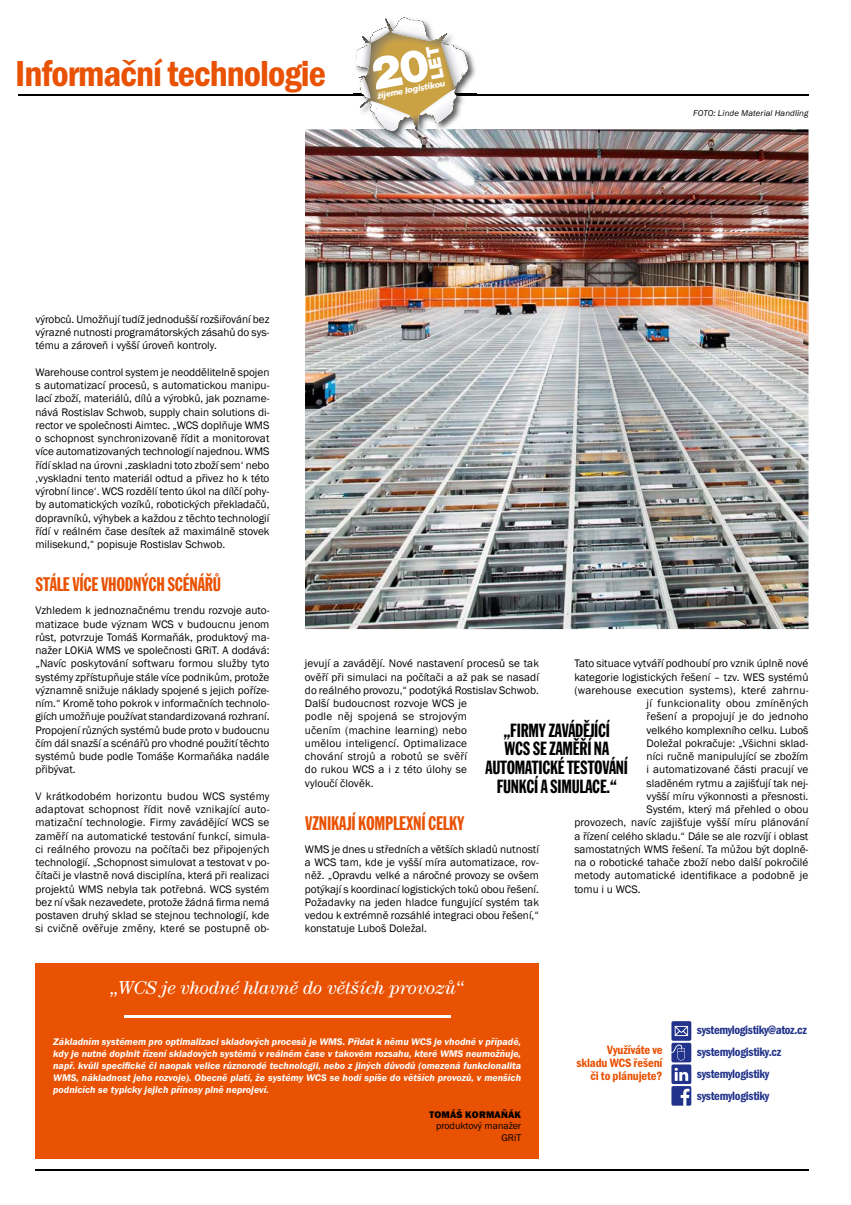
<style>
.page{position:relative;width:851px;height:1205px;background:#fff}
.page>*{position:absolute;margin:0;border:0;box-sizing:border-box;transform-origin:0 0}
.t1{font:37.5px "Franklin Got Itc TOT Dem Con";letter-spacing:-.025em;color:#e95103}
.t2{font:20.62px "Franklin Gothic TOT Extr Cond";letter-spacing:-.01em;color:#e95103}
.t3{font:20px/18.8px "Franklin Gothic TOT Extr Cond";letter-spacing:-.01em;color:#000;text-align:center}
.t4{font:italic 18.75px "Century Std";letter-spacing:-.01em;color:#fff}
.t5{font:12.5px/22px "Franklin Got Itc TOT Dem Con";letter-spacing:-.025em;color:#22338b}
.t6{font:12.5px/13.1px "Franklin Got Itc TOT Dem Con";letter-spacing:-.01em;color:#e95103;text-align:right}
.t7{font:11.25px/13.2px "Franklin Gothic";letter-spacing:.005em;color:#000;text-align:justify}
.t8{font:10px/12px "Franklin Got Itc TOT Dem Ita";color:#fff;text-align:justify}
.t9{font:10px/11.2px "Franklin Got Itc TOT Boo";color:#000;text-align:right}
.t10{font:10px "Franklin Got Itc TOT Hea";letter-spacing:.015em;color:#000}
.t11{font:8.75px "Franklin Got Itc TOT Boo Ita";letter-spacing:.01em;color:#000}
.t12{font:italic 8.38px "Frutiger CE Black";color:#fff}
</style>
<div class="page">
<hr style="left:35px;top:1169px;width:773px;height:1px;background:#000">
<svg style="left:671px;top:1021px;width:20px;height:84px;background:#5a67a8"></svg>
<hr style="left:18px;top:94px;width:790px;height:1px;background:#000">
<div style="left:35px;top:963px;width:504px;height:195px;background:#e95103"></div>
<hr style="left:124px;top:1015px;width:326px;height:2px;background:#fff">
<img style="left:305px;top:129px;width:503px;height:500px">
<img style="left:353px;top:17px;width:123px;height:122px">
<svg style="left:355px;top:18px;width:113px;height:117px"></svg>
<h1 class="t1" style="left:15px;top:53px;width:312px">Informační technologie</h1>
<p class="t12" style="left:376px;top:91px;width:71px;rotate:-11deg">žijeme logistikou</p>
<p class="t11" style="left:693px;top:108px;width:117px">FOTO: Linde Material Handling</p>
<p class="t7" style="left:35px;top:313px;width:235px">výrobců. Umožňují tudíž jednodušší rozšiřování bez výrazné nutnosti programátorských zásahů do sys&shy;tému a zároveň i vyšší úroveň kontroly.</p>
<p class="t7" style="left:35px;top:366px;width:235px">Warehouse control system je neoddělitelně spojen s automatizací procesů, s automatickou manipu&shy;lací zboží, materiálů, dílů a výrobků, jak pozname&shy;nává Rostislav Schwob, supply chain solutions di&shy;rector ve společnosti Aimtec. „WCS doplňuje WMS o schopnost synchronizovaně řídit a monitorovat více automatizovaných technologií najednou. WMS řídí sklad na úrovni ‚zaskladni toto zboží sem‘ nebo ‚vyskladni tento materiál odtud a přivez ho k této výrobní lince‘. WCS rozdělí tento úkol na dílčí pohy&shy;by automatických vozíků, robotických překladačů, dopravníků, výhybek a každou z těchto technologií řídí v reálném čase desítek až maximálně stovek milisekund,“ popisuje Rostislav Schwob.</p>
<h2 class="t2" style="left:36px;top:573px;width:187px">STÁLE VÍCE VHODNÝCH SCÉNÁŘŮ</h2>
<p class="t7" style="left:35px;top:604px;width:235px">Vzhledem k jednoznačnému trendu rozvoje auto&shy;matizace bude význam WCS v budoucnu jenom růst, potvrzuje Tomáš Kormaňák, produktový ma&shy;nažer LOKiA WMS ve společnosti GRiT. A dodává: „Navíc poskytování softwaru formou služby tyto systémy zpřístupňuje stále více podnikům, protože významně snižuje náklady spojené s jejich poříze&shy;ním.“ Kromě toho pokrok v informačních technolo&shy;giích umožňuje používat standardizovaná rozhraní.<br>Propojení různých systémů bude proto v budoucnu čím dál snazší a scénářů pro vhodné použití těchto systémů bude podle Tomáše Kormaňáka nadále přibývat.</p>
<p class="t7" style="left:35px;top:790px;width:235px">V krátkodobém horizontu budou WCS systémy adaptovat schopnost řídit nově vznikající auto&shy;matizační technologie. Firmy zavádějící WCS se zaměří na automatické testování funkcí, simula&shy;ci reálného provozu na počítači bez připojených technologií. „Schopnost simulovat a testovat v po&shy;čítači je vlastně nová disciplína, která při realizaci projektů WMS nebyla tak potřebná. WCS systém bez ní však nezavedete, protože žádná firma nemá postaven druhý sklad se stejnou technologií, kde si cvičně ověřuje změny, které se postupně ob-</p>
<p class="t7" style="left:305px;top:657px;width:235px;text-align:left">jevují a zavádějí. Nové nastavení procesů se tak ověří při simulaci na počítači a až pak se nasadí do reálného provozu,“ podotýká Rostislav Schwob.<br>Další budoucnost rozvoje WCS je<br>podle něj spojená se strojovým<br>učením (machine learning) nebo<br>umělou inteligencí. Optimalizace<br>chování strojů a robotů se svěří<br>do rukou WCS a i z této úlohy se<br>vyloučí člověk.</p>
<h2 class="t2" style="left:305px;top:812px;width:161px">VZNIKAJÍ KOMPLEXNÍ CELKY</h2>
<p class="t7" style="left:305px;top:843px;width:235px">WMS je dnes u středních a větších skladů nutností a WCS tam, kde je vyšší míra automatizace, rov&shy;něž. „Opravdu velké a náročné provozy se ovšem potýkají s koordinací logistických toků obou řešení.<br>Požadavky na jeden hladce fungující systém tak vedou k extrémně rozsáhlé integraci obou řešení,“ konstatuje Luboš Doležal.</p>
<p class="t7" style="left:574px;top:657px;width:235px">Tato situace vytváří podhoubí pro vznik úplně nové</p>
<p class="t7" style="left:574px;top:670px;width:235px">kategorie logistických řešení – tzv. WES systémů</p>
<p class="t7" style="left:574px;top:684px;width:235px">(warehouse execution systems), které zahrnu-</p>
<p class="t7" style="left:646px;top:697px;width:163px">jí funkcionality obou zmíněných</p>
<p class="t7" style="left:646px;top:710px;width:163px">řešení a propojují je do jednoho</p>
<p class="t7" style="left:646px;top:723px;width:163px">velkého komplexního celku. Luboš</p>
<p class="t7" style="left:646px;top:737px;width:163px">Doležal pokračuje: „Všichni sklad-</p>
<p class="t7" style="left:646px;top:750px;width:163px">níci ručně manipulující se zbožím</p>
<p class="t7" style="left:646px;top:763px;width:163px">i automatizované části pracují ve</p>
<p class="t7" style="left:646px;top:776px;width:163px">sladěném rytmu a zajišťují tak nej-</p>
<p class="t7" style="left:646px;top:790px;width:163px">vyšší míru výkonnosti a přesnosti.</p>
<p class="t7" style="left:646px;top:803px;width:163px">Systém, který má přehled o obou</p>
<p class="t7" style="left:574px;top:816px;width:235px">provozech, navíc zajišťuje vyšší míru plánování</p>
<p class="t7" style="left:574px;top:829px;width:235px">a řízení celého skladu.“ Dále se ale rozvíjí i oblast</p>
<p class="t7" style="left:574px;top:843px;width:235px">samostatných WMS řešení. Ta můžou být doplně-</p>
<p class="t7" style="left:574px;top:856px;width:235px">na o robotické tahače zboží nebo další pokročilé</p>
<p class="t7" style="left:574px;top:869px;width:235px">metody automatické identifikace a podobně je</p>
<p class="t7" style="left:574px;top:882px;width:68px">tomu i u WCS.</p>
<h3 class="t3" style="left:485px;top:721px;width:144px">„FIRMY ZAVÁDĚJÍCÍ<br>WCS SE ZAMĚŘÍ NA<br>AUTOMATICKÉ TESTOVÁNÍ<br>FUNKCÍ A SIMULACE.“</h3>
<h3 class="t4" style="left:111px;top:976px;width:353px">„WCS je vhodné hlavně do větších provozů“</h3>
<p class="t8" style="left:53px;top:1035px;width:469px">Základním systémem pro optimalizaci skladových procesů je WMS. Přidat k němu WCS je vhodné v případě, kdy je nutné doplnit řízení skladových systémů v reálném čase v takovém rozsahu, které WMS neumožňuje, např. kvůli specifické či naopak velice různorodé technologii, nebo z jiných důvodů (omezená funkcionalita WMS, nákladnost jeho rozvoje). Obecně platí, že systémy WCS se hodí spíše do větších provozů, v menších podnicích se typicky jejich přínosy plně neprojeví.</p>
<p class="t10" style="left:429px;top:1109px;width:93px">TOMÁŠ KORMAŇÁK</p>
<p class="t9" style="left:436px;top:1120px;width:87px">produktový manažer<br>GRiT</p>
<p class="t6" style="left:576px;top:1043px;width:87px">Využíváte ve skladu WCS řešení či to plánujete?</p>
<p class="t5" style="left:696px;top:1018px;width:111px">systemylogistiky@atoz.cz systemylogistiky.cz systemylogistiky systemylogistiky</p>
</div>
